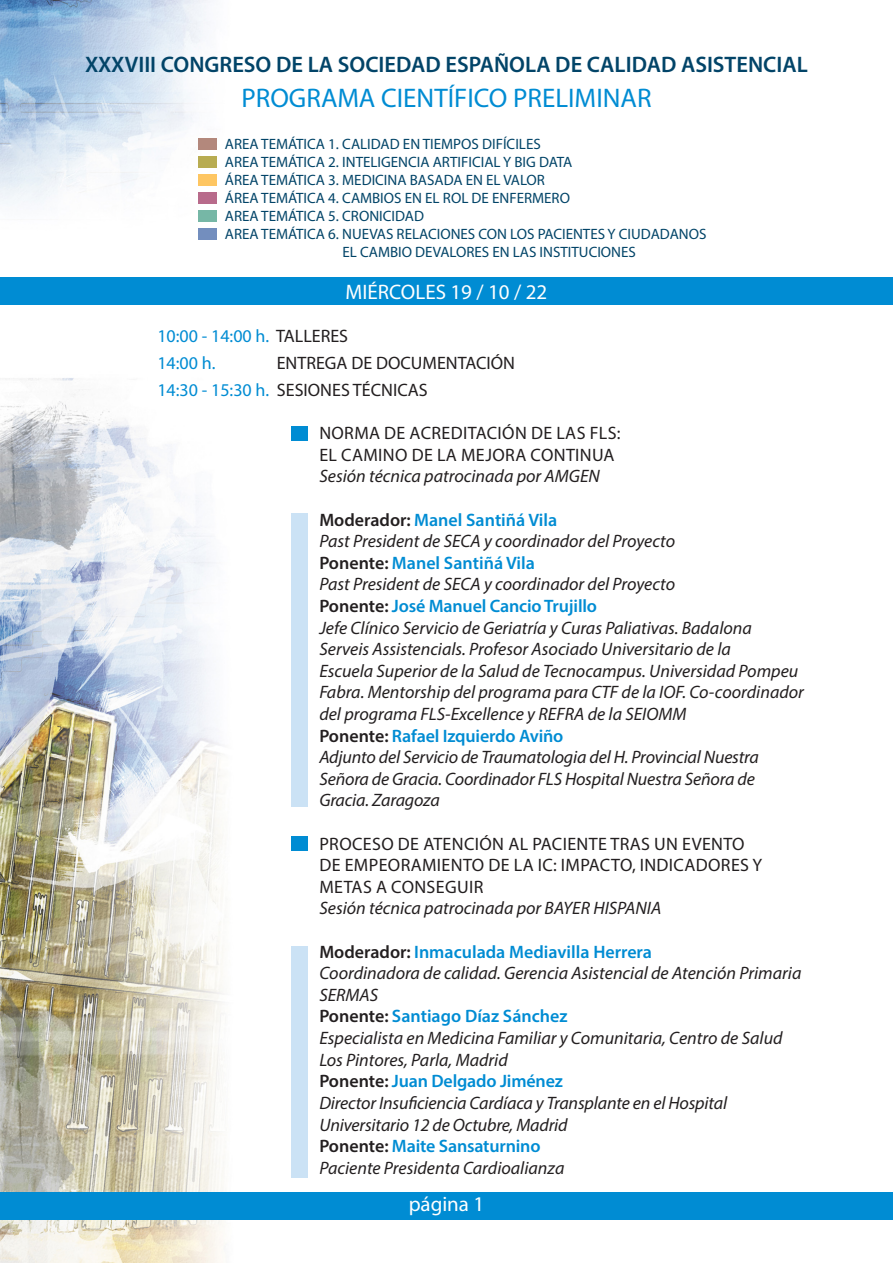
<style>
.page{position:relative;width:893px;height:1263px;background:#fff}
.page>*{position:absolute;margin:0;border:0;box-sizing:border-box;transform-origin:0 0}
.t1{font:27px "Myriad Pro";color:#008cd3}
.t2{font:600 22.5px "Myriad Pro";color:#024468}
.t3{font:21px "Myriad Pro";color:#fff}
.t4{font:italic 18px/21.6px "Myriad Pro";color:#231f20}
.t5{font:18px/21.6px "Myriad Pro";letter-spacing:.02em;color:#231f20}
.t6{font:18px/27px "Myriad Pro";color:#231f20}
.t7{font:18px/27px "Myriad Pro";color:#008cd3}
.t8{font:15px "Myriad Pro";color:#024468}
.s1{color:#231f20}
.s2{color:#008cd3}
.s3{font-weight:600;font-style:normal}
.s4{font-weight:600;font-style:normal;color:#008cd3}
</style>
<div class="page">
<img style="left:0;top:0;width:268px;height:1263px">
<div style="left:0;top:277px;width:893px;height:28px;background:#008cd3"></div>
<div style="left:0;top:1192px;width:893px;height:27px;background:#008cd3"></div>
<div style="left:198px;top:138px;width:18px;height:11px;background:#b3887c"></div>
<div style="left:198px;top:156px;width:18px;height:11px;background:#b8ac51"></div>
<div style="left:198px;top:174px;width:18px;height:11px;background:#fec662"></div>
<div style="left:198px;top:192px;width:18px;height:11px;background:#b86b8b"></div>
<div style="left:198px;top:210px;width:18px;height:12px;background:#76b7a6"></div>
<div style="left:198px;top:229px;width:18px;height:11px;background:#738ebe"></div>
<div style="left:291px;top:513px;width:17px;height:294px;background:#cbe2f5"></div>
<div style="left:291px;top:426px;width:17px;height:14px;background:#008cd3"></div>
<div style="left:291px;top:946px;width:17px;height:232px;background:#cbe2f5"></div>
<div style="left:291px;top:836px;width:17px;height:14px;background:#008cd3"></div>
<p class="t2" style="left:85px;top:50px;width:724px">XXXVIII CONGRESO DE LA SOCIEDAD ESPAÑOLA DE CALIDAD ASISTENCIAL</p>
<h1 class="t1" style="left:241px;top:82px;width:412px">PROGRAMA CIENTÍFICO PRELIMINAR</h1>
<p class="t8" style="left:225px;top:135px;width:317px">AREA TEMÁTICA 1. CALIDAD EN TIEMPOS DIFÍCILES</p>
<p class="t8" style="left:225px;top:153px;width:349px">AREA TEMÁTICA 2. INTELIGENCIA ARTIFICIAL Y BIG DATA</p>
<p class="t8" style="left:225px;top:171px;width:321px">ÁREA TEMÁTICA 3. MEDICINA BASADA EN EL VALOR</p>
<p class="t8" style="left:225px;top:189px;width:347px">ÁREA TEMÁTICA 4. CAMBIOS EN EL ROL DE ENFERMERO</p>
<p class="t8" style="left:225px;top:207px;width:201px">AREA TEMÁTICA 5. CRONICIDAD</p>
<p class="t8" style="left:225px;top:225px;width:483px">AREA TEMÁTICA 6. NUEVAS RELACIONES CON LOS PACIENTES Y CIUDADANOS</p>
<p class="t8" style="left:342px;top:243px;width:295px">EL CAMBIO DEVALORES EN LAS INSTITUCIONES</p>
<p class="t3" style="left:346px;top:279px;width:203px">MIÉRCOLES 19 / 10 / 22</p>
<p class="t7" style="left:157px;top:322px;width:192px">10:00 - 14:00 h. <span class="s1">TALLERES<br></span>14:00 h.</p>
<p class="t6" style="left:157px;top:349px;width:359px;text-indent:119px">ENTREGA DE DOCUMENTACIÓN<br><span class="s2">14:30 - 15:30 h.</span> SESIONES TÉCNICAS</p>
<p class="t5" style="left:319px;top:422px;width:303px">NORMA DE ACREDITACIÓN DE LAS FLS:<br>EL CAMINO DE LA MEJORA CONTINUA</p>
<p class="t4" style="left:319px;top:465px;width:282px">Sesión técnica patrocinada por AMGEN</p>
<p class="t4" style="left:319px;top:508px;width:486px"><span class="s3">Moderador:</span> <span class="s4">Manel Santiñá Vila<br></span>Past President de SECA y coordinador del Proyecto<br><span class="s3">Ponente:</span> <span class="s4">Manel Santiñá Vila<br></span>Past President de SECA y coordinador del Proyecto<br><span class="s3">Ponente:</span> <span class="s4">José Manuel Cancio Trujillo<br></span>Jefe Clínico Servicio de Geriatría y Curas Paliativas. Badalona Serveis Assistencials. Profesor Asociado Universitario de la<br>Escuela Superior de la Salud de Tecnocampus. Universidad Pompeu Fabra. Mentorship del programa para CTF de la IOF. Co-coordinador del programa FLS-Excellence y REFRA de la SEIOMM<br><span class="s3">Ponente:</span> <span class="s4">Rafael Izquierdo Aviño<br></span>Adjunto del Servicio de Traumatologia del H. Provincial Nuestra Señora de Gracia. Coordinador FLS Hospital Nuestra Señora de Gracia. Zaragoza</p>
<p class="t5" style="left:319px;top:832px;width:444px">PROCESO DE ATENCIÓN AL PACIENTE TRAS UN EVENTO<br>DE EMPEORAMIENTO DE LA IC: IMPACTO, INDICADORES Y<br>METAS A CONSEGUIR</p>
<p class="t4" style="left:319px;top:897px;width:343px">Sesión técnica patrocinada por BAYER HISPANIA</p>
<p class="t4" style="left:319px;top:940px;width:484px"><span class="s3">Moderador:</span> <span class="s4">Inmaculada Mediavilla Herrera<br></span>Coordinadora de calidad. Gerencia Asistencial de Atención Primaria SERMAS<br><span class="s3">Ponente:</span> <span class="s4">Santiago Díaz Sánchez<br></span>Especialista en Medicina Familiar y Comunitaria, Centro de Salud Los Pintores, Parla, Madrid<br><span class="s3">Ponente:</span> <span class="s4">Juan Delgado Jiménez<br></span>Director Insuficiencia Cardíaca y Transplante en el Hospital Universitario 12 de Octubre, Madrid<br><span class="s3">Ponente:</span> <span class="s4">Maite Sansaturnino<br></span>Paciente Presidenta Cardioalianza</p>
<p class="t3" style="left:409px;top:1191px;width:77px">página 1</p>
</div>
